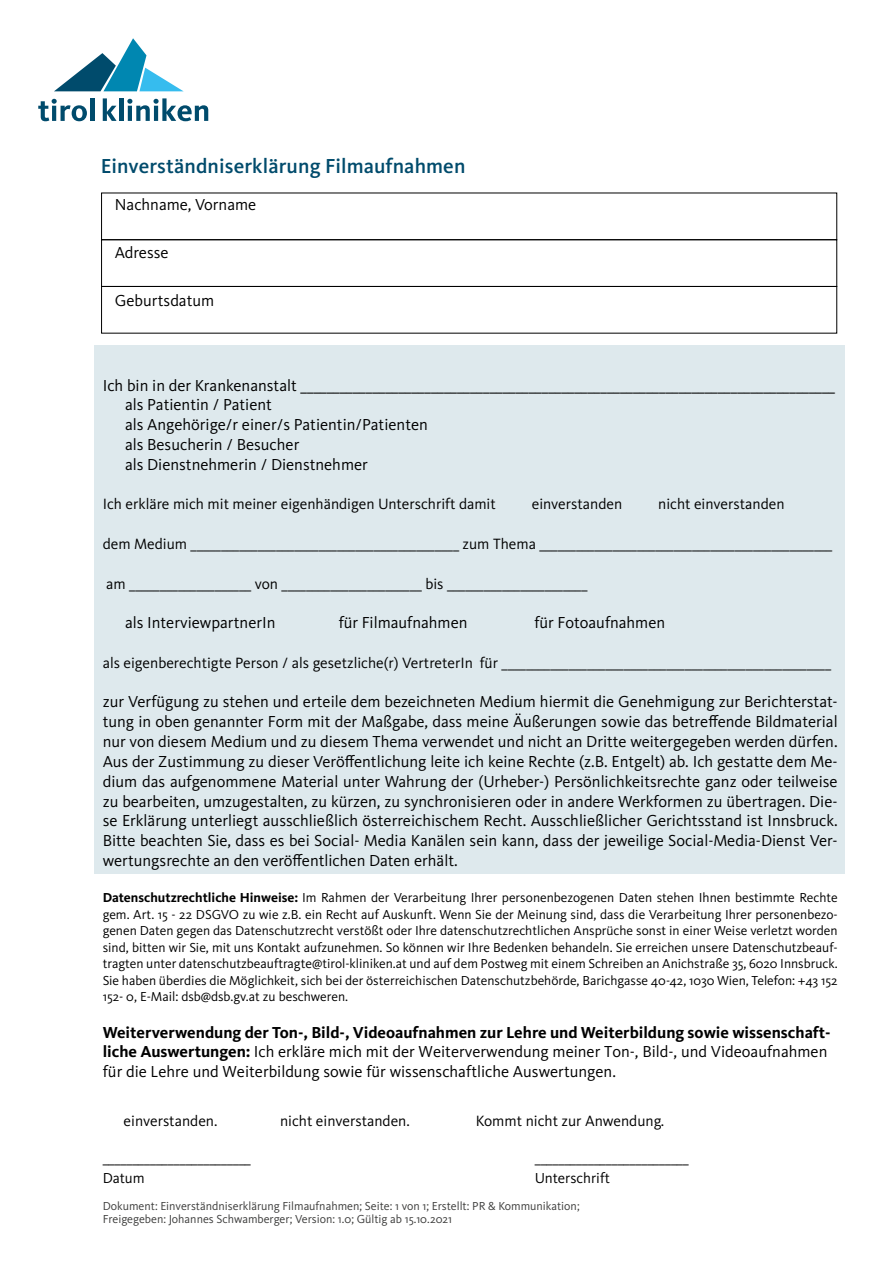
<style>
.page{position:relative;width:893px;height:1263px;background:#fff}
.page>*{position:absolute;margin:0;border:0;box-sizing:border-box;transform-origin:0 0}
.t1{font:500 21px "Kievit Pro";letter-spacing:.005em;color:#014b6c}
.t2{font:16.5px/19.8px "Kievit Pro";color:#000}
.t3{font:15.45px "Kievit Pro";color:#000}
.t4{font:15px "Kievit Pro";color:#000}
.t5{font:13.5px/16.5px "Kievit Pro";color:#000;text-align:justify}
.t6{font:12px/13.5px "Kievit Pro";color:#3c3c3b}
.s1{font-weight:700}
</style>
<div class="page">
<div style="left:94px;top:345px;width:750px;height:529px;background:#dee9ed"></div>
<svg style="left:54px;top:38px;width:129px;height:53px"></svg>
<svg style="left:38px;top:99px;width:49px;height:22px"></svg>
<hr style="left:90px;top:98px;width:4px;height:23px;background:#004b6c">
<svg style="left:103px;top:98px;width:14px;height:23px"></svg>
<hr style="left:119px;top:98px;width:4px;height:23px;background:#004b6c">
<svg style="left:127px;top:98px;width:81px;height:23px"></svg>
<div style="left:101px;top:239px;width:736px;height:48px;border:1px solid #000"></div>
<div style="left:101px;top:286px;width:736px;height:47px;border:1px solid #000"></div>
<p class="t1" style="left:101px;top:153px;width:366px">Einverständniserklärung Filmaufnahmen</p>
<p class="t2" style="left:115px;top:195px;width:143px">Nachname, Vorname</p>
<p class="t2" style="left:115px;top:243px;width:55px">Adresse</p>
<p class="t2" style="left:115px;top:290px;width:101px">Geburtsdatum</p>
<p class="t2" style="left:125px;top:375px;width:712px;text-indent:-22px">Ich bin in der Krankenanstalt __________________________________________________________________________________ als Patientin / Patient<br>als Angehörige/r einer/s Patientin/Patienten<br>als Besucherin / Besucher<br>als Dienstnehmerin / Dienstnehmer</p>
<p class="t3" style="left:103px;top:495px;width:395px">Ich erkläre mich mit meiner eigenhändigen Unterschrift damit</p>
<p class="t3" style="left:532px;top:495px;width:92px">einverstanden</p>
<p class="t3" style="left:658px;top:495px;width:128px">nicht einverstanden</p>
<p class="t3" style="left:103px;top:535px;width:731px">dem Medium ____________________________________________ zum Thema ________________________________________________</p>
<p class="t3" style="left:106px;top:574px;width:483px">am ____________________ von _______________________ bis _______________________</p>
<p class="t2" style="left:125px;top:613px;width:152px">als InterviewpartnerIn</p>
<p class="t2" style="left:339px;top:613px;width:130px">für Filmaufnahmen</p>
<p class="t2" style="left:534px;top:613px;width:132px">für Fotoaufnahmen</p>
<p class="t3" style="left:103px;top:653px;width:730px">als eigenberechtigte Person / als gesetzliche(r) VertreterIn für ______________________________________________________</p>
<p class="t2" style="left:103px;top:692px;width:736px;text-align:justify">zur Verfügung zu stehen und erteile dem bezeichneten Medium hiermit die Genehmigung zur Berichterstat&shy;tung in oben genannter Form mit der Maßgabe, dass meine Äußerungen sowie das betreffende Bildmaterial nur von diesem Medium und zu diesem Thema verwendet und nicht an Dritte weitergegeben werden dürfen.<br>Aus der Zustimmung zu dieser Veröffentlichung leite ich keine Rechte (z.B. Entgelt) ab. Ich gestatte dem Me&shy;dium das aufgenommene Material unter Wahrung der (Urheber-) Persönlichkeitsrechte ganz oder teilweise zu bearbeiten, umzugestalten, zu kürzen, zu synchronisieren oder in andere Werkformen zu übertragen. Die&shy;se Erklärung unterliegt ausschließlich österreichischem Recht. Ausschließlicher Gerichtsstand ist Innsbruck.<br>Bitte beachten Sie, dass es bei Social- Media Kanälen sein kann, dass der jeweilige Social-Media-Dienst Ver&shy;wertungsrechte an den veröffentlichen Daten erhält.</p>
<p class="t5" style="left:103px;top:889px;width:736px"><span class="s1">Datenschutzrechtliche Hinweise:</span> Im Rahmen der Verarbeitung Ihrer personenbezogenen Daten stehen Ihnen bestimmte Rechte gem. Art. 15 - 22 DSGVO zu wie z.B. ein Recht auf Auskunft. Wenn Sie der Meinung sind, dass die Verarbeitung Ihrer personenbezo&shy;genen Daten gegen das Datenschutzrecht verstößt oder Ihre datenschutzrechtlichen Ansprüche sonst in einer Weise verletzt worden sind, bitten wir Sie, mit uns Kontakt aufzunehmen. So können wir Ihre Bedenken behandeln. Sie erreichen unsere Datenschutzbeauf&shy;tragten unter datenschutzbeauftragte@tirol-kliniken.at und auf dem Postweg mit einem Schreiben an Anichstraße 35, 6020 Innsbruck.<br>Sie haben überdies die Möglichkeit, sich bei der österreichischen Datenschutzbehörde, Barichgasse 40-42, 1030 Wien, Telefon: +43 152<br>152- 0, E-Mail: dsb@dsb.gv.at zu beschweren.</p>
<p class="t2" style="left:103px;top:1022px;width:729px"><span class="s1">Weiterverwendung der Ton-, Bild-, Videoaufnahmen zur Lehre und Weiterbildung sowie wissenschaft&shy;liche Auswertungen:</span> Ich erkläre mich mit der Weiterverwendung meiner Ton-, Bild-, und Videoaufnahmen für die Lehre und Weiterbildung sowie für wissenschaftliche Auswertungen.</p>
<p class="t3" style="left:124px;top:1111px;width:95px">einverstanden.</p>
<p class="t3" style="left:280px;top:1111px;width:131px">nicht einverstanden.</p>
<p class="t3" style="left:476px;top:1111px;width:190px">Kommt nicht zur Anwendung.</p>
<p class="t4" style="left:103px;top:1149px;width:150px">_________________________</p>
<p class="t4" style="left:535px;top:1149px;width:156px">__________________________</p>
<p class="t4" style="left:103px;top:1169px;width:44px">Datum</p>
<p class="t4" style="left:535px;top:1169px;width:77px">Unterschrift</p>
<p class="t6" style="left:103px;top:1199px;width:478px">Dokument: Einverständniserklärung Filmaufnahmen; Seite: 1 von 1; Erstellt: PR &amp; Kommunikation;<br>Freigegeben: Johannes Schwamberger; Version: 1.0; Gültig ab 15.10.2021</p>
</div>
